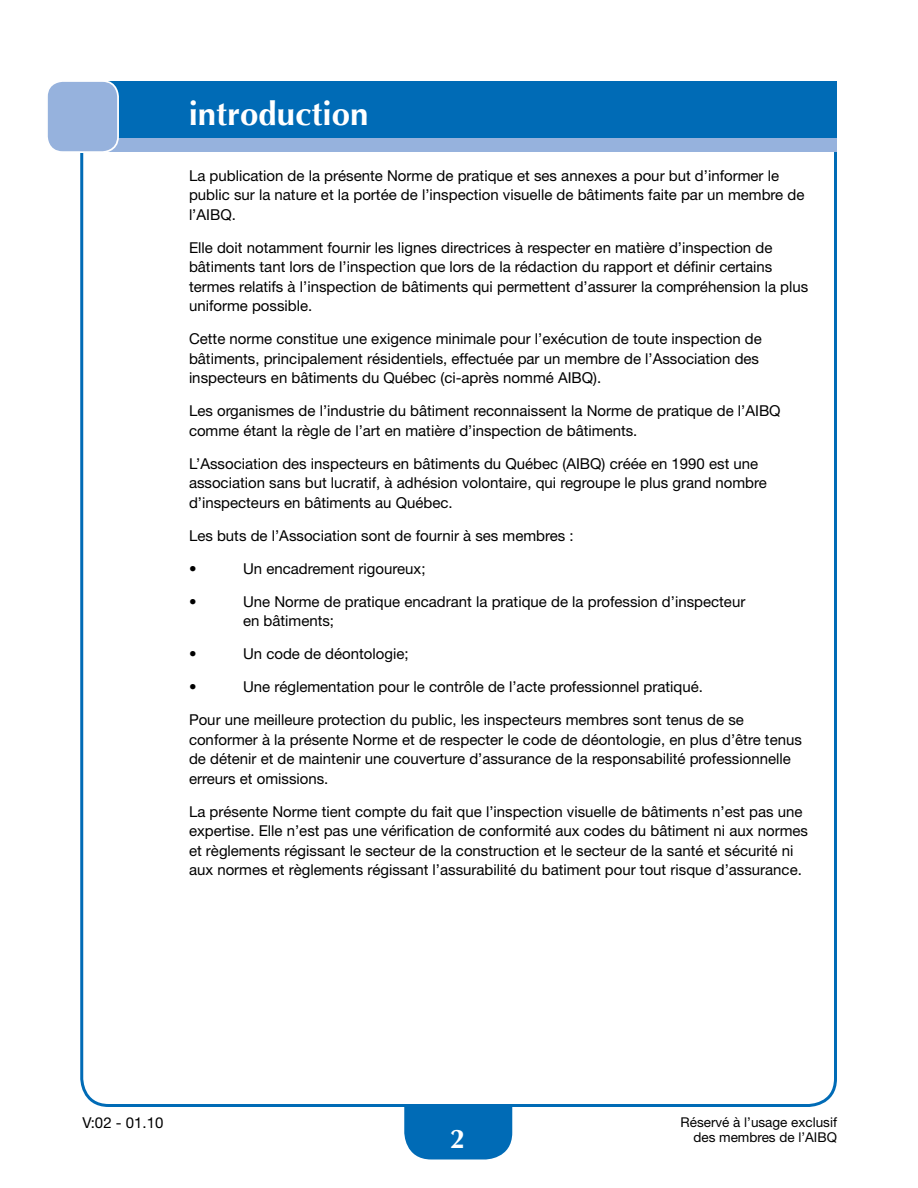
<style>
.page{position:relative;width:918px;height:1188px;background:#fff}
.page>*{position:absolute;margin:0;border:0;box-sizing:border-box;transform-origin:0 0}
.t1{font:700 33px "Optima";color:#fff}
.t2{font:700 27px "Optima";color:#fff}
.t3{font:15px/19.5px "Helvetica Neue";color:#000}
.t4{font:13.5px/15px "Helvetica Neue";color:#000;text-align:right}
</style>
<div class="page">
<div style="left:404px;top:1073px;width:108px;height:87px;background:#006bb6;border-radius:27px"></div>
<div style="left:399px;top:1071px;width:118px;height:35px;background:#fff"></div>
<div style="left:81px;top:118px;width:756px;height:34px;background:#96b2dd"></div>
<div style="left:81px;top:81px;width:756px;height:57px;background:#006bb6"></div>
<div style="left:47px;top:81px;width:71px;height:71px;background:#96b2dd;border-radius:16px"></div>
<div style="left:46px;top:80px;width:73px;height:73px;border:2px solid #fff;border-radius:16px"></div>
<h1 class="t1" style="left:189px;top:94px;width:181px">introduction</h1>
<p class="t3" style="left:189px;top:166px;width:617px">La publication de la présente Norme de pratique et ses annexes a pour but d’informer le public sur la nature et la portée de l’inspection visuelle de bâtiments faite par un membre de l’AIBQ.</p>
<p class="t3" style="left:189px;top:238px;width:621px">Elle doit notamment fournir les lignes directrices à respecter en matière d’inspection de bâtiments tant lors de l’inspection que lors de la rédaction du rapport et définir certains termes relatifs à l’inspection de bâtiments qui permettent d’assurer la compréhension la plus uniforme possible.</p>
<p class="t3" style="left:189px;top:329px;width:574px">Cette norme constitue une exigence minimale pour l’exécution de toute inspection de bâtiments, principalement résidentiels, effectuée par un membre de l’Association des inspecteurs en bâtiments du Québec (ci-après nommé AIBQ).</p>
<p class="t3" style="left:189px;top:401px;width:593px">Les organismes de l’industrie du bâtiment reconnaissent la Norme de pratique de l’AIBQ comme étant la règle de l’art en matière d’inspection de bâtiments.</p>
<p class="t3" style="left:189px;top:454px;width:579px">L’Association des inspecteurs en bâtiments du Québec (AIBQ) créée en 1990 est une association sans but lucratif, à adhésion volontaire, qui regroupe le plus grand nombre d’inspecteurs en bâtiments au Québec.</p>
<p class="t3" style="left:189px;top:526px;width:386px">Les buts de l’Association sont de fournir à ses membres :</p>
<p class="t3" style="left:189px;top:559px;width:9px">•</p>
<p class="t3" style="left:243px;top:559px;width:184px">Un encadrement rigoureux;</p>
<p class="t3" style="left:189px;top:592px;width:9px">•</p>
<p class="t3" style="left:243px;top:592px;width:504px">Une Norme de pratique encadrant la pratique de la profession d’inspecteur en bâtiments;</p>
<p class="t3" style="left:189px;top:644px;width:9px">•</p>
<p class="t3" style="left:243px;top:644px;width:167px">Un code de déontologie;</p>
<p class="t3" style="left:189px;top:677px;width:9px">•</p>
<p class="t3" style="left:243px;top:677px;width:462px">Une réglementation pour le contrôle de l’acte professionnel pratiqué.</p>
<p class="t3" style="left:189px;top:710px;width:614px">Pour une meilleure protection du public, les inspecteurs membres sont tenus de se conformer à la présente Norme et de respecter le code de déontologie, en plus d’être tenus de détenir et de maintenir une couverture d’assurance de la responsabilité professionnelle erreurs et omissions.</p>
<p class="t3" style="left:189px;top:802px;width:621px">La présente Norme tient compte du fait que l’inspection visuelle de bâtiments n’est pas une expertise. Elle n’est pas une vérification de conformité aux codes du bâtiment ni aux normes et règlements régissant le secteur de la construction et le secteur de la santé et sécurité ni aux normes et règlements régissant l’assurabilité du batiment pour tout risque d’assurance.</p>
<p class="t3" style="left:82px;top:1113px;width:83px">V:02 - 01.10</p>
<h2 class="t2" style="left:450px;top:1123px;width:17px">2</h2>
<p class="t4" style="left:681px;top:1114px;width:158px">Réservé à l’usage exclusif des membres de l’AIBQ</p>
</div>
